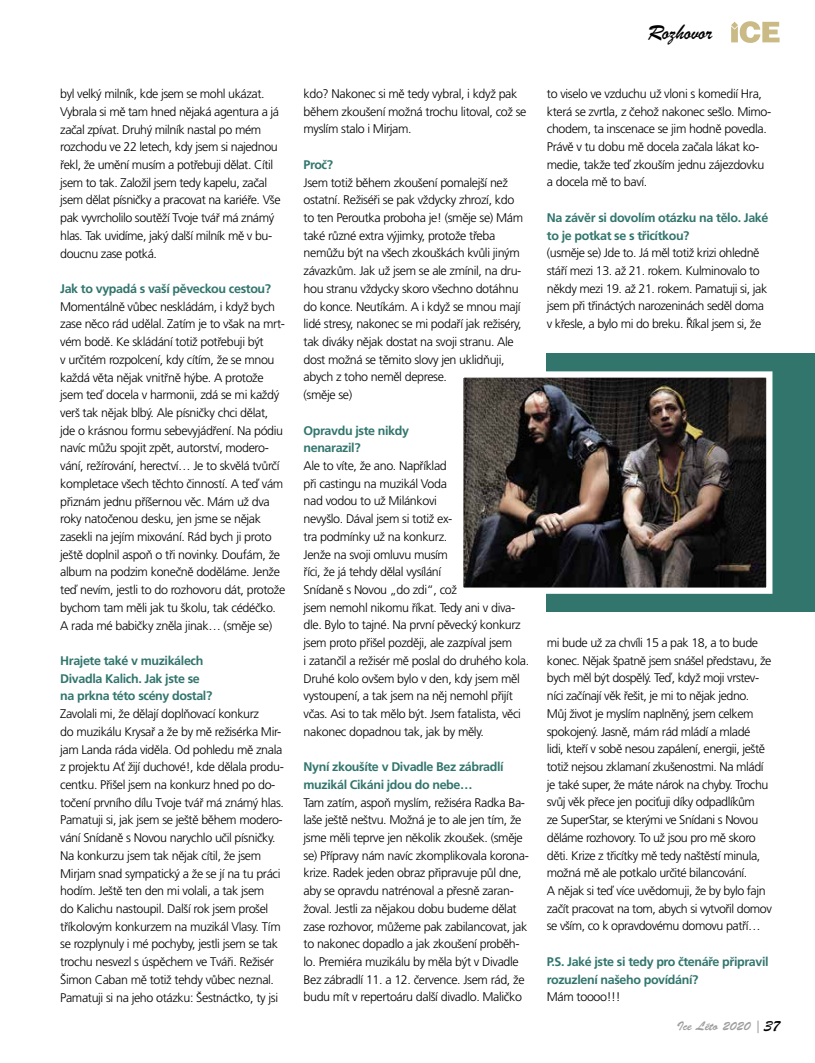
<style>
.page{position:relative;width:815px;height:1063px;background:#fff}
.page>*{position:absolute;margin:0;border:0;box-sizing:border-box;transform-origin:0 0}
.t1{font:22.5px "Brush Script";color:#000}
.t2{font:300 12.5px/17.8px "Frutiger CE";letter-spacing:-.03em;color:#000}
.t3{font:700 12.5px/17.8px "Frutiger OT";letter-spacing:-.03em;color:#31756d}
.t4{font:12.5px "Brush Script Std";color:#9f9d9d}
.s1{font-family:"Brush Script";font-size:16.25px;color:#000}
</style>
<div class="page">
<svg style="left:731px;top:21px;width:49px;height:22px"></svg>
<div style="left:547px;top:353px;width:268px;height:259px;background:#31756d"></div>
<img style="left:464px;top:378px;width:301px;height:209px">
<div style="left:457px;top:371px;width:315px;height:223px;border:6px solid #fff"></div>
<p class="t2" style="left:60px;top:85px;width:222px">byl velký milník, kde jsem se mohl ukázat.<br>Vybrala si mě tam hned nějaká agentura a já začal zpívat. Druhý milník nastal po mém rozchodu ve 22 letech, kdy jsem si najednou řekl, že umění musím a potřebuji dělat. Cítil jsem to tak. Založil jsem tedy kapelu, začal jsem dělat písničky a pracovat na kariéře. Vše pak vyvrcholilo soutěží Tvoje tvář má známý hlas. Tak uvidíme, jaký další milník mě v bu&shy;doucnu zase potká.</p>
<p class="t3" style="left:60px;top:280px;width:212px">Jak to vypadá s vaší pěveckou cestou?</p>
<p class="t2" style="left:60px;top:297px;width:227px">Momentálně vůbec neskládám, i když bych zase něco rád udělal. Zatím je to však na mrt&shy;vém bodě. Ke skládání totiž potřebuji být<br>v určitém rozpolcení, kdy cítím, že se mnou každá věta nějak vnitřně hýbe. A protože jsem teď docela v harmonii, zdá se mi každý verš tak nějak blbý. Ale písničky chci dělat, jde o krásnou formu sebevyjádření. Na pódiu navíc můžu spojit zpět, autorství, modero&shy;vání, režírování, herectví… Je to skvělá tvůrčí kompletace všech těchto činností. A teď vám přiznám jednu příšernou věc. Mám už dva roky natočenou desku, jen jsme se nějak zasekli na jejím mixování. Rád bych ji proto ještě doplnil aspoň o tři novinky. Doufám, že album na podzim konečně doděláme. Jenže teď nevím, jestli to do rozhovoru dát, protože bychom tam měli jak tu školu, tak cédéčko.<br>A rada mé babičky zněla jinak… (směje se)</p>
<p class="t3" style="left:60px;top:652px;width:154px">Hrajete také v muzikálech<br>Divadla Kalich. Jak jste se na prkna této scény dostal?</p>
<p class="t2" style="left:60px;top:705px;width:225px">Zavolali mi, že dělají doplňovací konkurz<br>do muzikálu Krysař a že by mě režisérka Mir&shy;jam Landa ráda viděla. Od pohledu mě znala z projektu Ať žijí duchové!, kde dělala produ&shy;centku. Přišel jsem na konkurz hned po do&shy;točení prvního dílu Tvoje tvář má známý hlas.<br>Pamatuji si, jak jsem se ještě během modero&shy;vání Snídaně s Novou narychlo učil písničky.<br>Na konkurzu jsem tak nějak cítil, že jsem Mirjam snad sympatický a že se jí na tu práci hodím. Ještě ten den mi volali, a tak jsem<br>do Kalichu nastoupil. Další rok jsem prošel tříkolovým konkurzem na muzikál Vlasy. Tím se rozplynuly i mé pochyby, jestli jsem se tak trochu nesvezl s úspěchem ve Tváři. Režisér Šimon Caban mě totiž tehdy vůbec neznal.<br>Pamatuji si na jeho otázku: Šestnáctko, ty jsi</p>
<p class="t2" style="left:304px;top:85px;width:224px">kdo? Nakonec si mě tedy vybral, i když pak během zkoušení možná trochu litoval, což se myslím stalo i Mirjam.</p>
<p class="t3" style="left:304px;top:156px;width:31px">Proč?</p>
<p class="t2" style="left:304px;top:173px;width:221px">Jsem totiž během zkoušení pomalejší než ostatní. Režiséři se pak vždycky zhrozí, kdo to ten Peroutka proboha je! (směje se) Mám také různé extra výjimky, protože třeba nemůžu být na všech zkouškách kvůli jiným závazkům. Jak už jsem se ale zmínil, na dru&shy;hou stranu vždycky skoro všechno dotáhnu do konce. Neutíkám. A i když se mnou mají lidé stresy, nakonec se mi podaří jak režiséry, tak diváky nějak dostat na svoji stranu. Ale dost možná se těmito slovy jen uklidňuji, abych z toho neměl deprese.<br>(směje se)</p>
<p class="t3" style="left:304px;top:421px;width:107px">Opravdu jste nikdy nenarazil?</p>
<p class="t2" style="left:304px;top:457px;width:227px">Ale to víte, že ano. Například<br>při castingu na muzikál Voda<br>nad vodou to už Milánkovi<br>nevyšlo. Dával jsem si totiž ex-<br>tra podmínky už na konkurz.<br>Jenže na svoji omluvu musím<br>říci, že já tehdy dělal vysílání<br>Snídaně s Novou „do zdi“, což<br>jsem nemohl nikomu říkat. Tedy ani v diva&shy;dle. Bylo to tajné. Na první pěvecký konkurz jsem proto přišel později, ale zazpíval jsem<br>i zatančil a režisér mě poslal do druhého kola.<br>Druhé kolo ovšem bylo v den, kdy jsem měl vystoupení, a tak jsem na něj nemohl přijít včas. Asi to tak mělo být. Jsem fatalista, věci nakonec dopadnou tak, jak by měly.</p>
<p class="t3" style="left:304px;top:758px;width:202px">Nyní zkoušíte v Divadle Bez zábradlí muzikál Cikáni jdou do nebe…</p>
<p class="t2" style="left:304px;top:793px;width:227px">Tam zatím, aspoň myslím, režiséra Radka Ba&shy;laše ještě neštvu. Možná je to ale jen tím, že jsme měli teprve jen několik zkoušek. (směje se) Přípravy nám navíc zkomplikovala korona&shy;krize. Radek jeden obraz připravuje půl dne, aby se opravdu natrénoval a přesně zaran&shy;žoval. Jestli za nějakou dobu budeme dělat zase rozhovor, můžeme pak zabilancovat, jak to nakonec dopadlo a jak zkoušení proběh&shy;lo. Premiéra muzikálu by měla být v Divadle Bez zábradlí 11. a 12. července. Jsem rád, že budu mít v repertoáru další divadlo. Maličko</p>
<h1 class="t1" style="left:647px;top:17px;width:66px">Rozhovor</h1>
<p class="t2" style="left:547px;top:85px;width:226px">to viselo ve vzduchu už vloni s komedií Hra, která se zvrtla, z čehož nakonec sešlo. Mimo&shy;chodem, ta inscenace se jim hodně povedla.<br>Právě v tu dobu mě docela začala lákat ko&shy;medie, takže teď zkouším jednu zájezdovku a docela mě to baví.</p>
<p class="t3" style="left:547px;top:209px;width:223px">Na závěr si dovolím otázku na tělo. Jaké to je potkat se s třicítkou?</p>
<p class="t2" style="left:547px;top:244px;width:222px">(usměje se) Jde to. Já měl totiž krizi ohledně stáří mezi 13. až 21. rokem. Kulminovalo to někdy mezi 19. až 21. rokem. Pamatuji si, jak jsem při třináctých narozeninách seděl doma v křesle, a bylo mi do breku. Říkal jsem si, že</p>
<p class="t2" style="left:547px;top:634px;width:227px">mi bude už za chvíli 15 a pak 18, a to bude konec. Nějak špatně jsem snášel představu, že bych měl být dospělý. Teď, když moji vrstev&shy;níci začínají věk řešit, je mi to nějak jedno.<br>Můj život je myslím naplněný, jsem celkem spokojený. Jasně, mám rád mládí a mladé<br>lidi, kteří v sobě nesou zapálení, energii, ještě totiž nejsou zklamaní zkušenostmi. Na mládí je také super, že máte nárok na chyby. Trochu svůj věk přece jen pociťuji díky odpadlíkům<br>ze SuperStar, se kterými ve Snídani s Novou děláme rozhovory. To už jsou pro mě skoro děti. Krize z třicítky mě tedy naštěstí minula, možná mě ale potkalo určité bilancování.<br>A nějak si teď více uvědomuji, že by bylo fajn začít pracovat na tom, abych si vytvořil domov se vším, co k opravdovému domovu patří…</p>
<p class="t3" style="left:547px;top:953px;width:223px">P.S. Jaké jste si tedy pro čtenáře připravil rozuzlení našeho povídání?</p>
<p class="t2" style="left:547px;top:988px;width:75px">Mám toooo!!!</p>
<p class="t4" style="left:677px;top:1019px;width:104px">Ice Léto 2020 | <span class="s1">37</span></p>
</div>
